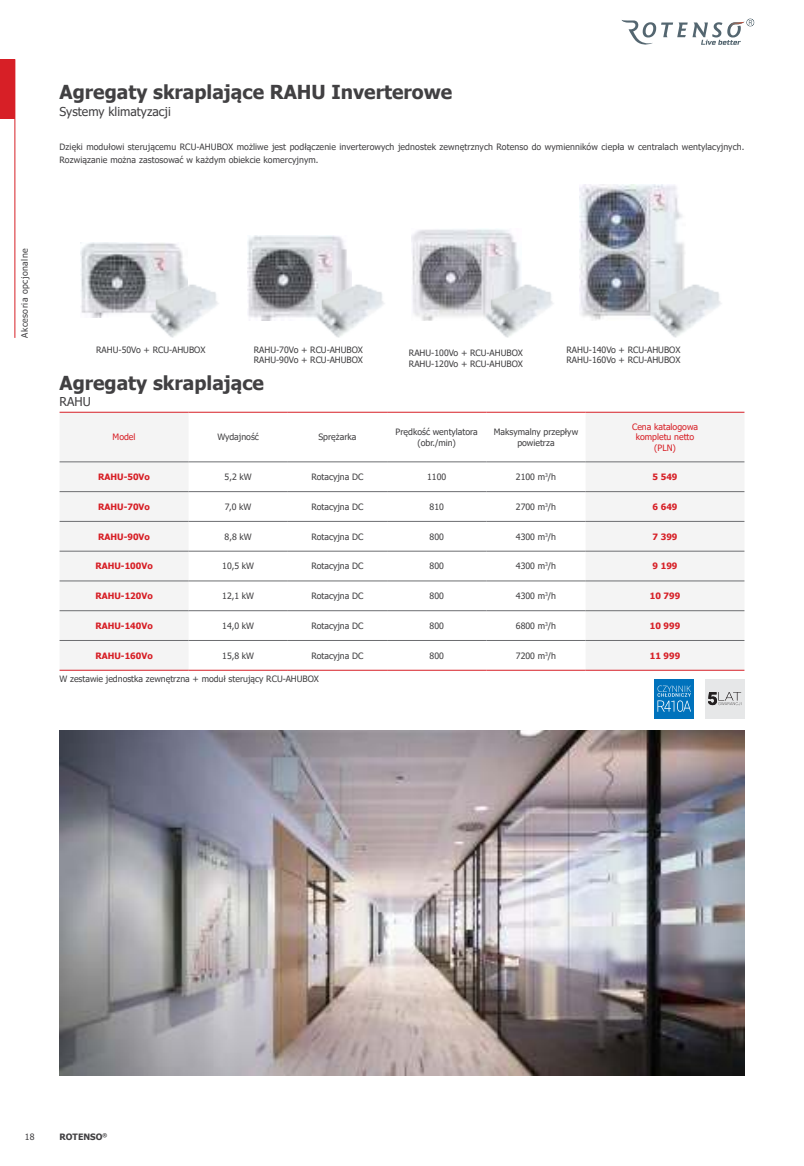
<style>
.page{position:relative;width:804px;height:1166px;background:#fff}
.page>*{position:absolute;margin:0;border:0;box-sizing:border-box;transform-origin:0 0}
.t1{font:700 19.25px "Tahoma";color:#414042}
.t2{font:12.25px "Tahoma";color:#414042}
.t3{font:8.75px/10.5px "Tahoma";color:#414042}
.t4{font:700 8.75px "Tahoma";color:#d71f26}
.t5{font:8.75px/10.5px "Tahoma";color:#d71f26;text-align:center}
.t6{font:8.75px "Tahoma";letter-spacing:.05em;color:#414042}
.t7{font:700 8.75px "Tahoma";color:#414042}
</style>
<div class="page">
<hr style="left:14px;top:59px;width:1px;height:279px;background:#d71f26">
<div style="left:0;top:59px;width:15px;height:60px;background:#d71f26"></div>
<svg style="left:621px;top:19px;width:133px;height:26px"></svg>
<svg style="left:60px;top:413px;width:684px;height:257px"></svg>
<hr style="left:60px;top:412px;width:129px;height:1px;background:#d71f26">
<hr style="left:189px;top:412px;width:99px;height:1px;background:#d71f26">
<hr style="left:288px;top:412px;width:99px;height:1px;background:#d71f26">
<hr style="left:387px;top:412px;width:99px;height:1px;background:#d71f26">
<hr style="left:486px;top:412px;width:99px;height:1px;background:#d71f26">
<hr style="left:60px;top:670px;width:129px;height:1px;background:#d71f26">
<hr style="left:189px;top:670px;width:99px;height:1px;background:#d71f26">
<hr style="left:288px;top:670px;width:99px;height:1px;background:#d71f26">
<hr style="left:387px;top:670px;width:99px;height:1px;background:#d71f26">
<hr style="left:486px;top:670px;width:99px;height:1px;background:#d71f26">
<hr style="left:585px;top:670px;width:159px;height:1px;background:#d71f26">
<hr style="left:60px;top:461px;width:129px;height:1px;background:#6d6e71">
<hr style="left:189px;top:461px;width:99px;height:1px;background:#6d6e71">
<hr style="left:288px;top:461px;width:99px;height:1px;background:#6d6e71">
<hr style="left:387px;top:461px;width:99px;height:1px;background:#6d6e71">
<hr style="left:486px;top:461px;width:99px;height:1px;background:#6d6e71">
<hr style="left:60px;top:491px;width:129px;height:1px;background:#6d6e71">
<hr style="left:189px;top:491px;width:99px;height:1px;background:#6d6e71">
<hr style="left:288px;top:491px;width:99px;height:1px;background:#6d6e71">
<hr style="left:387px;top:491px;width:99px;height:1px;background:#6d6e71">
<hr style="left:486px;top:491px;width:99px;height:1px;background:#6d6e71">
<hr style="left:60px;top:521px;width:129px;height:1px;background:#6d6e71">
<hr style="left:189px;top:521px;width:99px;height:1px;background:#6d6e71">
<hr style="left:288px;top:521px;width:99px;height:1px;background:#6d6e71">
<hr style="left:387px;top:521px;width:99px;height:1px;background:#6d6e71">
<hr style="left:486px;top:521px;width:99px;height:1px;background:#6d6e71">
<hr style="left:60px;top:551px;width:129px;height:1px;background:#6d6e71">
<hr style="left:189px;top:551px;width:99px;height:1px;background:#6d6e71">
<hr style="left:288px;top:551px;width:99px;height:1px;background:#6d6e71">
<hr style="left:387px;top:551px;width:99px;height:1px;background:#6d6e71">
<hr style="left:486px;top:551px;width:99px;height:1px;background:#6d6e71">
<hr style="left:60px;top:581px;width:129px;height:1px;background:#6d6e71">
<hr style="left:189px;top:581px;width:99px;height:1px;background:#6d6e71">
<hr style="left:288px;top:581px;width:99px;height:1px;background:#6d6e71">
<hr style="left:387px;top:581px;width:99px;height:1px;background:#6d6e71">
<hr style="left:486px;top:581px;width:99px;height:1px;background:#6d6e71">
<hr style="left:60px;top:610px;width:129px;height:1px;background:#6d6e71">
<hr style="left:189px;top:610px;width:99px;height:1px;background:#6d6e71">
<hr style="left:288px;top:610px;width:99px;height:1px;background:#6d6e71">
<hr style="left:387px;top:610px;width:99px;height:1px;background:#6d6e71">
<hr style="left:486px;top:610px;width:99px;height:1px;background:#6d6e71">
<hr style="left:60px;top:640px;width:129px;height:1px;background:#6d6e71">
<hr style="left:189px;top:640px;width:99px;height:1px;background:#6d6e71">
<hr style="left:288px;top:640px;width:99px;height:1px;background:#6d6e71">
<hr style="left:387px;top:640px;width:99px;height:1px;background:#6d6e71">
<hr style="left:486px;top:640px;width:99px;height:1px;background:#6d6e71">
<hr style="left:585px;top:412px;width:159px;height:1px;background:#d71f26">
<hr style="left:585px;top:461px;width:159px;height:1px;background:#6d6e71">
<hr style="left:585px;top:491px;width:159px;height:1px;background:#6d6e71">
<hr style="left:585px;top:521px;width:159px;height:1px;background:#6d6e71">
<hr style="left:585px;top:551px;width:159px;height:1px;background:#6d6e71">
<hr style="left:585px;top:581px;width:159px;height:1px;background:#6d6e71">
<hr style="left:585px;top:610px;width:159px;height:1px;background:#6d6e71">
<hr style="left:585px;top:640px;width:159px;height:1px;background:#6d6e71">
<img style="left:81px;top:242px;width:106px;height:76px">
<img style="left:148px;top:283px;width:71px;height:55px">
<img style="left:248px;top:236px;width:103px;height:85px">
<img style="left:313px;top:283px;width:72px;height:55px">
<img style="left:411px;top:229px;width:109px;height:92px">
<img style="left:482px;top:283px;width:72px;height:55px">
<img style="left:579px;top:184px;width:106px;height:136px">
<img style="left:650px;top:283px;width:72px;height:55px">
<img style="left:60px;top:730px;width:684px;height:345px">
<div style="left:704px;top:679px;width:40px;height:39px;background:#e6e7e8"></div>
<svg style="left:708px;top:692px;width:33px;height:13px"></svg>
<div style="left:654px;top:679px;width:40px;height:39px;background:#0072bc"></div>
<svg style="left:657px;top:685px;width:34px;height:27px"></svg>
<h1 class="t1" style="left:60px;top:79px;width:394px">Agregaty skraplające RAHU Inverterowe</h1>
<h2 class="t2" style="left:60px;top:103px;width:113px">Systemy klimatyzacji</h2>
<p class="t3" style="left:60px;top:142px;width:686px;line-height:12.2px">Dzięki modułowi sterującemu RCU-AHUBOX możliwe jest podłączenie inverterowych jednostek zewnętrznych Rotenso do wymienników ciepła w centralach wentylacyjnych.<br>Rozwiązanie można zastosować w każdym obiekcie komercyjnym.</p>
<p class="t6" style="left:19px;top:338px;width:91px;rotate:-90deg">Akcesoria opcjonalne</p>
<p class="t3" style="left:96px;top:345px;width:111px">RAHU-50Vo + RCU-AHUBOX</p>
<p class="t3" style="left:254px;top:345px;width:111px">RAHU-70Vo + RCU-AHUBOX<br>RAHU-90Vo + RCU-AHUBOX</p>
<p class="t3" style="left:409px;top:348px;width:115px">RAHU-100Vo + RCU-AHUBOX<br>RAHU-120Vo + RCU-AHUBOX</p>
<p class="t3" style="left:566px;top:345px;width:115px">RAHU-140Vo + RCU-AHUBOX<br>RAHU-160Vo + RCU-AHUBOX</p>
<h1 class="t1" style="left:60px;top:369px;width:206px">Agregaty skraplające</h1>
<h2 class="t2" style="left:60px;top:397px;width:33px">RAHU</h2>
<p class="t5" style="left:113px;top:433px;width:24px">Model</p>
<p class="t3" style="left:217px;top:432px;width:43px">Wydajność</p>
<p class="t3" style="left:318px;top:432px;width:40px">Sprężarka</p>
<p class="t3" style="left:395px;top:427px;width:84px;text-align:center">Prędkość wentylatora (obr./min)</p>
<p class="t3" style="left:494px;top:427px;width:86px;text-align:center">Maksymalny przepływ powietrza</p>
<p class="t5" style="left:632px;top:422px;width:67px">Cena katalogowa kompletu netto (PLN)</p>
<p class="t4" style="left:98px;top:473px;width:53px">RAHU-50Vo</p>
<p class="t3" style="left:225px;top:472px;width:29px">5,2 kW</p>
<p class="t3" style="left:311px;top:472px;width:53px">Rotacyjna DC</p>
<p class="t3" style="left:427px;top:472px;width:21px">1100</p>
<p class="t3" style="left:516px;top:472px;width:42px">2100 m<sup>3</sup>/h</p>
<p class="t4" style="left:652px;top:473px;width:26px">5 549</p>
<p class="t4" style="left:98px;top:503px;width:53px">RAHU-70Vo</p>
<p class="t3" style="left:225px;top:502px;width:28px">7,0 kW</p>
<p class="t3" style="left:311px;top:502px;width:53px">Rotacyjna DC</p>
<p class="t3" style="left:429px;top:502px;width:16px">810</p>
<p class="t3" style="left:516px;top:502px;width:42px">2700 m<sup>3</sup>/h</p>
<p class="t4" style="left:652px;top:503px;width:26px">6 649</p>
<p class="t4" style="left:98px;top:532px;width:53px">RAHU-90Vo</p>
<p class="t3" style="left:225px;top:532px;width:29px">8,8 kW</p>
<p class="t3" style="left:311px;top:532px;width:53px">Rotacyjna DC</p>
<p class="t3" style="left:429px;top:532px;width:16px">800</p>
<p class="t3" style="left:516px;top:532px;width:42px">4300 m<sup>3</sup>/h</p>
<p class="t4" style="left:652px;top:532px;width:26px">7 399</p>
<p class="t4" style="left:95px;top:562px;width:59px">RAHU-100Vo</p>
<p class="t3" style="left:222px;top:562px;width:33px">10,5 kW</p>
<p class="t3" style="left:311px;top:561px;width:53px">Rotacyjna DC</p>
<p class="t3" style="left:429px;top:562px;width:16px">800</p>
<p class="t3" style="left:516px;top:562px;width:42px">4300 m<sup>3</sup>/h</p>
<p class="t4" style="left:652px;top:562px;width:26px">9 199</p>
<p class="t4" style="left:95px;top:592px;width:59px">RAHU-120Vo</p>
<p class="t3" style="left:222px;top:591px;width:33px">12,1 kW</p>
<p class="t3" style="left:311px;top:591px;width:53px">Rotacyjna DC</p>
<p class="t3" style="left:429px;top:591px;width:16px">800</p>
<p class="t3" style="left:516px;top:591px;width:42px">4300 m<sup>3</sup>/h</p>
<p class="t4" style="left:650px;top:592px;width:32px">10 799</p>
<p class="t4" style="left:95px;top:622px;width:59px">RAHU-140Vo</p>
<p class="t3" style="left:222px;top:621px;width:33px">14,0 kW</p>
<p class="t3" style="left:311px;top:621px;width:53px">Rotacyjna DC</p>
<p class="t3" style="left:429px;top:621px;width:16px">800</p>
<p class="t3" style="left:516px;top:621px;width:42px">6800 m<sup>3</sup>/h</p>
<p class="t4" style="left:650px;top:622px;width:32px">10 999</p>
<p class="t4" style="left:95px;top:651px;width:59px">RAHU-160Vo</p>
<p class="t3" style="left:222px;top:651px;width:33px">15,8 kW</p>
<p class="t3" style="left:311px;top:651px;width:53px">Rotacyjna DC</p>
<p class="t3" style="left:429px;top:651px;width:16px">800</p>
<p class="t3" style="left:516px;top:651px;width:42px">7200 m<sup>3</sup>/h</p>
<p class="t4" style="left:650px;top:651px;width:32px">11 999</p>
<p class="t3" style="left:60px;top:674px;width:261px">W zestawie jednostka zewnętrzna + moduł sterujący RCU-AHUBOX</p>
<p class="t3" style="left:25px;top:1132px;width:11px">18</p>
<p class="t7" style="left:60px;top:1132px;width:49px">ROTENSO<sup>®</sup></p>
</div>
